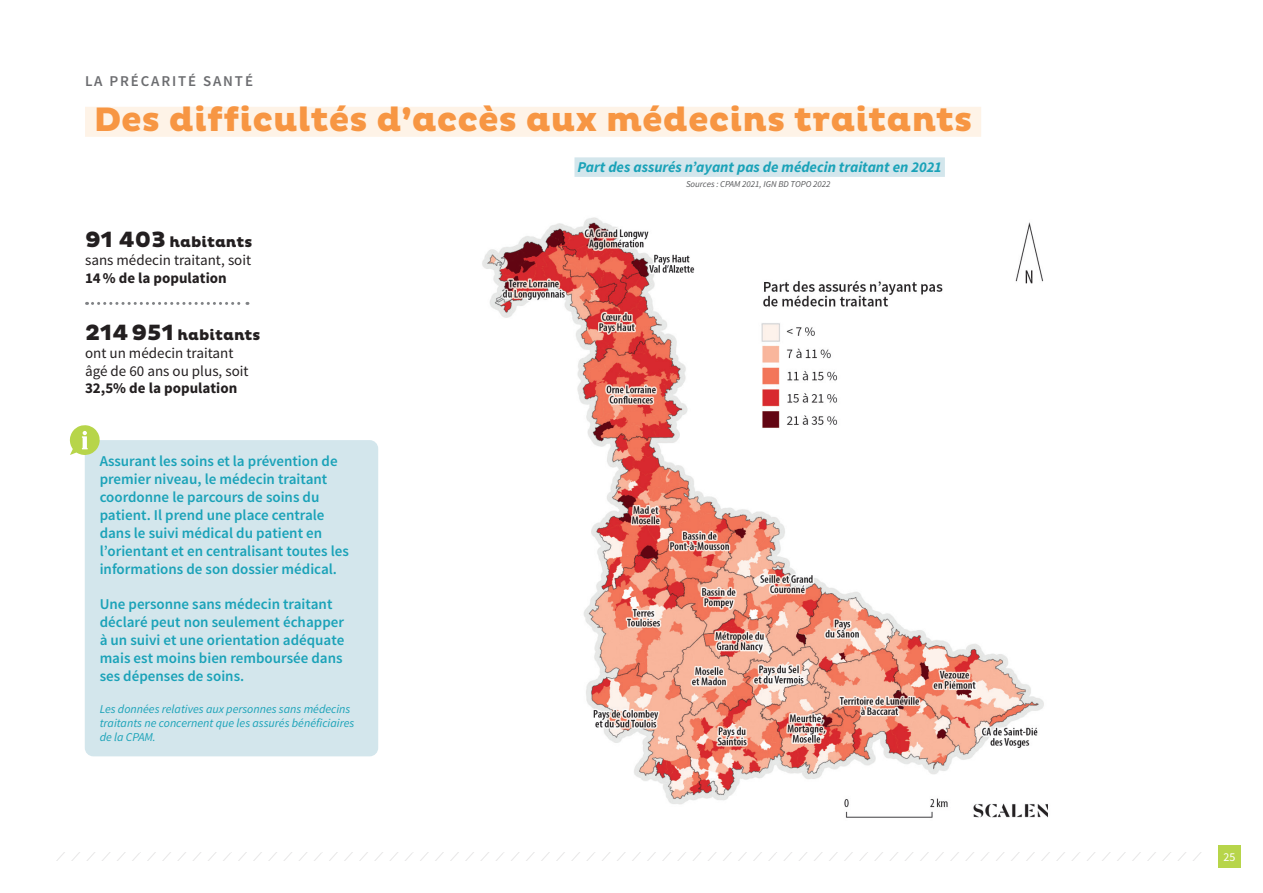
<style>
.page{position:relative;width:1263px;height:893px;background:#fff}
.page>*{position:absolute;margin:0;border:0;box-sizing:border-box;transform-origin:0 0}
.t1{font:800 34.5px "Pluto";color:#f79643}
.t2{font:600 15px/18px "Source Sans Pro";color:#1aa2b8}
.t3{font:15px/18px "Source Sans Pro";color:#231f20}
.t4{font:italic 700 15px "Source Sans Pro";color:#1aa2b8}
.t5{font:700 15px "Source Sans Pro";color:#231f20}
.t6{font:800 15px "Pluto";color:#231f20}
.t7{font:600 15px "Source Sans Pro";letter-spacing:.125em;color:#6c6d70}
.t8{font:italic 12px/14.4px "Source Sans Pro";color:#1aa2b8}
.t9{font:12px "Source Sans Pro";color:#fff}
.t10{font:italic 9px "Source Sans Pro";color:#57585a}
.s1{font-size:22.5px}
</style>
<div class="page">
<svg style="left:56px;top:852px;width:857px;height:9px"></svg>
<svg style="left:920px;top:852px;width:281px;height:9px"></svg>
<div style="left:1218px;top:846px;width:22px;height:22px;background:#b7d54a"></div>
<div style="left:85px;top:107px;width:896px;height:30px;background:#fef3e7"></div>
<svg style="left:87px;top:302px;width:161px;height:3px"></svg>
<div style="left:85px;top:440px;width:293px;height:316px;background:#d3e6ec;border-radius:9px"></div>
<svg style="left:70px;top:425px;width:30px;height:30px"></svg>
<div style="left:574px;top:157px;width:371px;height:20px;background:#d3e6ec"></div>
<img style="left:482px;top:217px;width:566px;height:601px">
<p class="t7" style="left:85px;top:71px;width:169px">LA PRÉCARITÉ SANTÉ</p>
<h1 class="t1" style="left:94px;top:99px;width:880px">Des difficultés d’accès aux médecins traitants</h1>
<p class="t6" style="left:85px;top:233px;width:169px"><span class="s1">91 403</span> habitants</p>
<p class="t3" style="left:85px;top:251px;width:168px">sans médecin traitant, soit</p>
<p class="t5" style="left:85px;top:268px;width:143px">14% de la population</p>
<p class="t6" style="left:85px;top:327px;width:177px"><span class="s1">214951</span> habitants</p>
<p class="t3" style="left:85px;top:345px;width:165px">ont un médecin traitant âgé de 60 ans ou plus, soit</p>
<p class="t5" style="left:85px;top:378px;width:154px">32,5% de la population</p>
<p class="t2" style="left:100px;top:453px;width:251px">Assurant les soins et la prévention de premier niveau, le médecin traitant coordonne le parcours de soins du patient. Il prend une place centrale dans le suivi médical du patient en l’orientant et en centralisant toutes les informations de son dossier médical.</p>
<p class="t2" style="left:100px;top:596px;width:246px">Une personne sans médecin traitant déclaré peut non seulement échapper à un suivi et une orientation adéquate mais est moins bien remboursée dans ses dépenses de soins.</p>
<p class="t8" style="left:100px;top:701px;width:256px">Les données relatives aux personnes sans médecins traitants ne concernent que les assurés bénéficiaires de la CPAM.</p>
<p class="t4" style="left:577px;top:157px;width:366px">Part des assurés n’ayant pas de médecin traitant en 2021</p>
<p class="t10" style="left:686px;top:178px;width:146px">Sources : CPAM 2021, IGN BD TOPO 2022</p>
<p class="t9" style="left:1223px;top:850px;width:13px">25</p>
</div>
